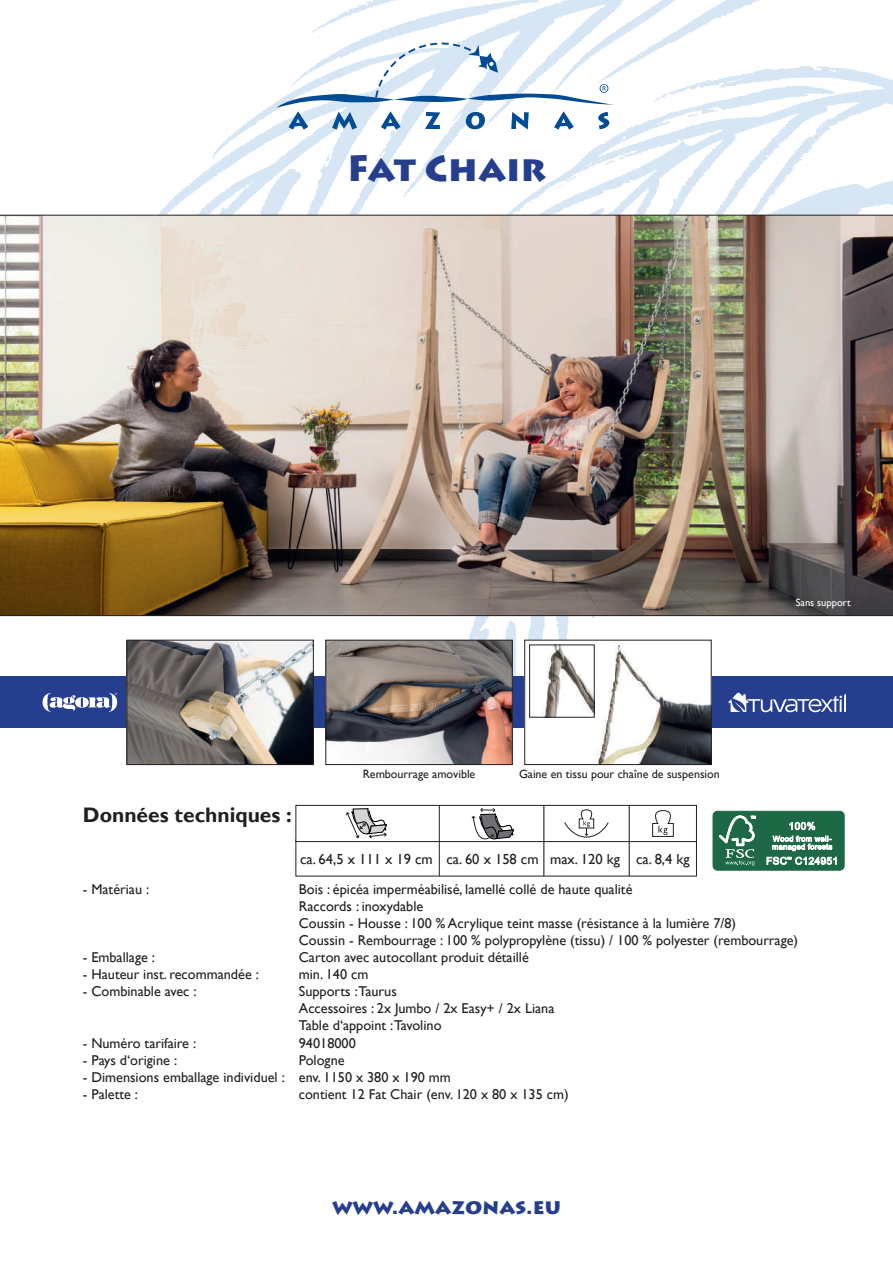
<style>
.page{position:relative;width:893px;height:1263px;background:#fff}
.page>*{position:absolute;margin:0;border:0;box-sizing:border-box;transform-origin:0 0}
.t1{font:900 36px "Lithos Pro";color:#253f8e}
.t2{font:700 21px "Gill Sans";color:#231f20}
.t3{font:900 21px "Lithos Pro";color:#253f8e}
.t4{font:14.55px "Gill Sans";color:#231f20}
.t5{font:14.25px/17.1px "Gill Sans";color:#231f20}
.t6{font:12px "Gill Sans";color:#231f20}
.t7{font:10.5px "Gill Sans";color:#fff}
</style>
<div class="page">
<img style="left:79px;top:0;width:814px;height:677px">
<svg style="left:276px;top:43px;width:341px;height:87px"></svg>
<div style="left:0;top:677px;width:893px;height:51px;background:#253f8e"></div>
<img style="left:0;top:215px;width:893px;height:401px">
<img style="left:128px;top:642px;width:184px;height:121px">
<div style="left:126px;top:640px;width:188px;height:125px;border:1px solid #231f20"></div>
<img style="left:327px;top:642px;width:184px;height:121px">
<div style="left:325px;top:640px;width:188px;height:125px;border:1px solid #231f20"></div>
<div style="left:525px;top:640px;width:186px;height:124px;background:#fff"></div>
<img style="left:597px;top:643px;width:113px;height:120px">
<div style="left:524px;top:640px;width:188px;height:125px;border:1px solid #231f20"></div>
<img style="left:543px;top:646px;width:50px;height:70px">
<div style="left:529px;top:644px;width:66px;height:74px;border:1px solid #231f20"></div>
<div style="left:295px;top:805px;width:402px;height:37px;border:1px solid #231f20"></div>
<svg style="left:652px;top:810px;width:22px;height:27px"></svg>
<svg style="left:564px;top:809px;width:45px;height:29px"></svg>
<hr style="left:543px;top:805px;width:1px;height:71px;background:#231f20">
<hr style="left:629px;top:805px;width:1px;height:71px;background:#231f20">
<svg style="left:346px;top:808px;width:41px;height:30px"></svg>
<svg style="left:472px;top:808px;width:43px;height:35px"></svg>
<hr style="left:439px;top:805px;width:1px;height:71px;background:#231f20">
<div style="left:713px;top:811px;width:131px;height:59px;background:#1e6945;border-radius:4px"></div>
<div style="left:713px;top:811px;width:132px;height:59px;border:1px solid #1e6945;border-radius:4px"></div>
<svg style="left:719px;top:815px;width:37px;height:50px"></svg>
<svg style="left:766px;top:822px;width:71px;height:43px"></svg>
<svg style="left:728px;top:692px;width:118px;height:20px"></svg>
<svg style="left:43px;top:693px;width:74px;height:19px"></svg>
<h1 class="t1" style="left:347px;top:146px;width:200px">Fat Chair</h1>
<p class="t6" style="left:363px;top:767px;width:114px">Rembourrage amovible</p>
<p class="t6" style="left:519px;top:767px;width:202px">Gaine en tissu pour chaîne de suspension</p>
<h2 class="t2" style="left:83px;top:803px;width:211px">Données techniques :</h2>
<p class="t4" style="left:300px;top:850px;width:391px">ca. 64,5 x 111 x 19 cm ca. 60 x 158 cm max. 120 kg ca. 8,4 kg</p>
<p class="t7" style="left:796px;top:597px;width:56px">Sans support</p>
<p class="t5" style="left:83px;top:880px;width:68px">- Matériau :</p>
<p class="t5" style="left:299px;top:880px;width:501px">Bois : épicéa imperméabilisé, lamellé collé de haute qualité<br>Raccords : inoxydable<br>Coussin - Housse : 100 % Acrylique teint masse (résistance à la lumière 7/8)<br>Coussin - Rembourrage : 100 % polypropylène (tissu) / 100 % polyester (rembourrage)</p>
<p class="t5" style="left:83px;top:949px;width:74px">- Emballage :</p>
<p class="t5" style="left:299px;top:949px;width:232px">Carton avec autocollant produit détaillé</p>
<p class="t5" style="left:83px;top:966px;width:178px">- Hauteur inst. recommandée :</p>
<p class="t5" style="left:299px;top:966px;width:71px">min. 140 cm</p>
<p class="t5" style="left:83px;top:983px;width:115px">- Combinable avec :</p>
<p class="t5" style="left:299px;top:983px;width:257px">Supports :Taurus<br>Accessoires : 2x Jumbo / 2x Easy+ / 2x Liana<br>Table d‘appoint :Tavolino</p>
<p class="t5" style="left:83px;top:1034px;width:115px">- Numéro tarifaire :</p>
<p class="t5" style="left:299px;top:1034px;width:58px">94018000</p>
<p class="t5" style="left:83px;top:1051px;width:96px">- Pays d‘origine :</p>
<p class="t5" style="left:299px;top:1051px;width:47px">Pologne</p>
<p class="t5" style="left:83px;top:1069px;width:370px">- Dimensions emballage individuel : env. 1150 x 380 x 190 mm</p>
<p class="t5" style="left:83px;top:1086px;width:57px">- Palette :</p>
<p class="t5" style="left:299px;top:1086px;width:271px">contient 12 Fat Chair (env. 120 x 80 x 135 cm)</p>
<h2 class="t3" style="left:332px;top:1194px;width:230px">www.amazonas.eu</h2>
</div>
